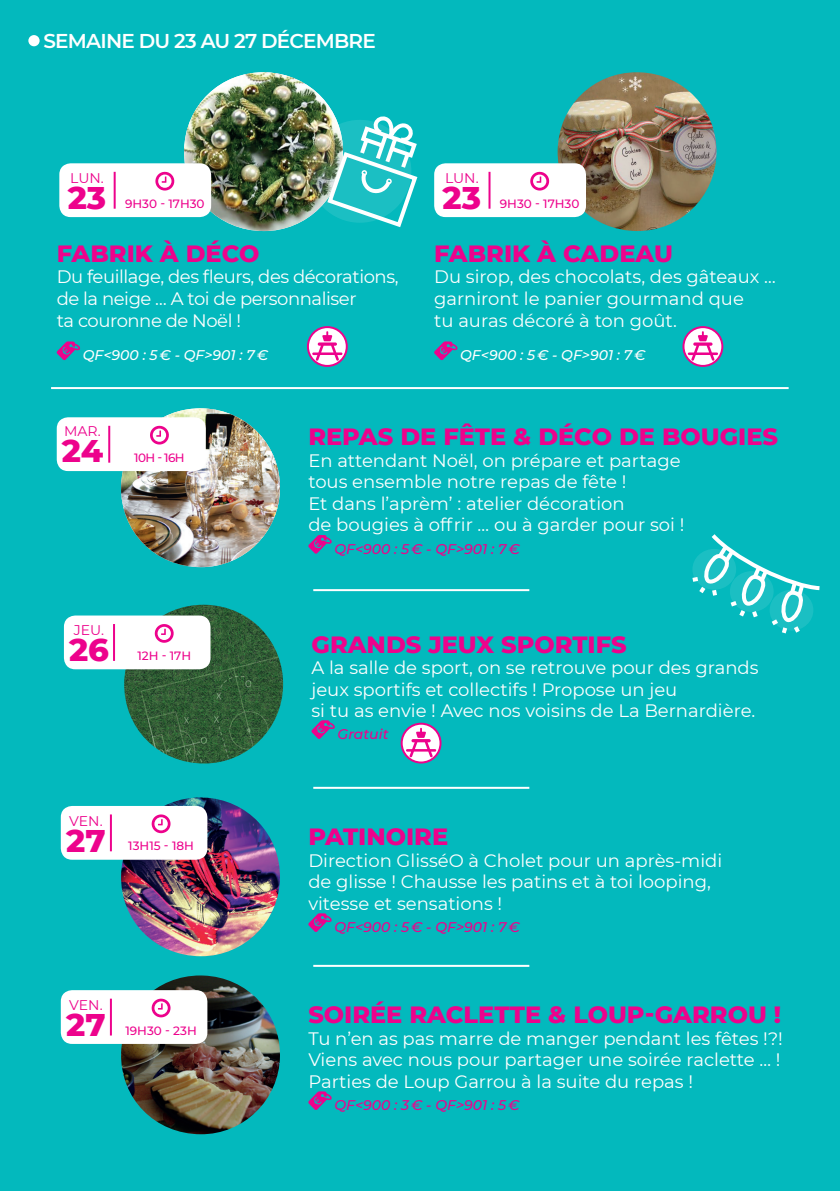
<style>
.page{position:relative;width:840px;height:1191px;background:#fff}
.page>*{position:absolute;margin:0;border:0;box-sizing:border-box;transform-origin:0 0}
.t1{font:800 32px "Montserrat";color:#ed028c}
.t2{font:800 24px "Montserrat";color:#ed028c}
.t3{font:600 20px "Montserrat";letter-spacing:-.04em;color:#fff}
.t4{font:18px/21.6px "Montserrat";color:#fff}
.t5{font:18px/21.6px "Montserrat";letter-spacing:-.025em;color:#fff}
.t6{font:italic 500 14px "Montserrat";color:#ed028c}
.t7{font:italic 500 14px "Montserrat";color:#fff}
.t8{font:14px "Montserrat";color:#ed028c}
.t9{font:500 12px "Montserrat";color:#ed028c}
</style>
<div class="page">
<div style="left:0;top:0;width:839px;height:1191px;background:#03b9bd"></div>
<div style="left:28px;top:35px;width:12px;height:11px;background:#fff;border-radius:50%"></div>
<svg style="left:57px;top:341px;width:23px;height:19px"></svg>
<img style="left:556px;top:72px;width:161px;height:159px">
<svg style="left:434px;top:341px;width:23px;height:19px"></svg>
<div style="left:59px;top:163px;width:152px;height:54px;background:#fff;border-radius:11px"></div>
<hr style="left:114px;top:172px;width:2px;height:37px;background:#ed028c">
<svg style="left:155px;top:171px;width:20px;height:19px"></svg>
<hr style="left:51px;top:387px;width:737px;height:2px;background:#fff">
<hr style="left:313px;top:589px;width:216px;height:2px;background:#fff">
<hr style="left:313px;top:965px;width:216px;height:2px;background:#fff">
<hr style="left:313px;top:787px;width:216px;height:2px;background:#fff">
<svg style="left:308px;top:535px;width:24px;height:19px"></svg>
<div style="left:57px;top:417px;width:149px;height:54px;background:#fff;border-radius:11px"></div>
<div style="left:434px;top:163px;width:151px;height:54px;background:#fff;border-radius:11px"></div>
<hr style="left:488px;top:172px;width:2px;height:37px;background:#ed028c">
<svg style="left:530px;top:171px;width:20px;height:19px"></svg>
<hr style="left:108px;top:426px;width:2px;height:36px;background:#ed028c">
<img style="left:120px;top:408px;width:160px;height:159px">
<img style="left:123px;top:605px;width:161px;height:158px">
<img style="left:120px;top:797px;width:160px;height:159px">
<img style="left:121px;top:975px;width:159px;height:159px">
<svg style="left:311px;top:720px;width:24px;height:19px"></svg>
<svg style="left:308px;top:913px;width:24px;height:19px"></svg>
<svg style="left:308px;top:1091px;width:24px;height:19px"></svg>
<div style="left:64px;top:615px;width:146px;height:54px;background:#fff;border-radius:11px"></div>
<div style="left:61px;top:806px;width:146px;height:53px;background:#fff;border-radius:11px"></div>
<div style="left:61px;top:990px;width:146px;height:54px;background:#fff;border-radius:11px"></div>
<hr style="left:113px;top:624px;width:2px;height:37px;background:#ed028c">
<hr style="left:110px;top:814px;width:2px;height:37px;background:#ed028c">
<hr style="left:110px;top:998px;width:2px;height:37px;background:#ed028c">
<svg style="left:155px;top:624px;width:19px;height:19px"></svg>
<svg style="left:152px;top:814px;width:19px;height:19px"></svg>
<svg style="left:152px;top:998px;width:19px;height:19px"></svg>
<svg style="left:308px;top:327px;width:38px;height:39px"></svg>
<div style="left:307px;top:326px;width:40px;height:41px;border:2px solid #ed028c;border-radius:50%"></div>
<svg style="left:312px;top:331px;width:30px;height:30px"></svg>
<svg style="left:683px;top:327px;width:39px;height:39px"></svg>
<div style="left:682px;top:326px;width:41px;height:41px;border:2px solid #ed028c;border-radius:50%"></div>
<svg style="left:687px;top:331px;width:30px;height:30px"></svg>
<svg style="left:401px;top:723px;width:39px;height:39px"></svg>
<div style="left:400px;top:722px;width:41px;height:41px;border:2px solid #ed028c;border-radius:50%"></div>
<svg style="left:406px;top:728px;width:30px;height:29px"></svg>
<img style="left:183px;top:72px;width:235px;height:159px">
<svg style="left:692px;top:534px;width:128px;height:100px"></svg>
<p class="t3" style="left:43px;top:26px;width:333px">SEMAINE DU 23 AU 27 DÉCEMBRE</p>
<p class="t8" style="left:70px;top:168px;width:35px">LUN.</p>
<p class="t1" style="left:68px;top:174px;width:40px">23</p>
<p class="t9" style="left:125px;top:195px;width:81px">9H30 - 17H30</p>
<p class="t8" style="left:445px;top:168px;width:35px">LUN.</p>
<p class="t1" style="left:442px;top:174px;width:40px">23</p>
<p class="t9" style="left:499px;top:195px;width:81px">9H30 - 17H30</p>
<p class="t2" style="left:57px;top:235px;width:204px">FABRIK À DÉCO</p>
<p class="t5" style="left:57px;top:265px;width:343px">Du feuillage, des fleurs, des décorations, de la neige … A toi de personnaliser<br>ta couronne de Noël !</p>
<p class="t7" style="left:83px;top:345px;width:187px">QF&lt;900 : 5 € - QF&gt;901 : 7 €</p>
<p class="t2" style="left:434px;top:235px;width:240px">FABRIK À CADEAU</p>
<p class="t4" style="left:434px;top:265px;width:343px">Du sirop, des chocolats, des gâteaux … garniront le panier gourmand que<br>tu auras décoré à ton goût.</p>
<p class="t7" style="left:460px;top:345px;width:187px">QF&lt;900 : 5 € - QF&gt;901 : 7 €</p>
<p class="t8" style="left:64px;top:421px;width:38px">MAR.</p>
<p class="t1" style="left:62px;top:427px;width:43px">24</p>
<p class="t9" style="left:134px;top:449px;width:52px">10H - 16H</p>
<p class="t8" style="left:74px;top:620px;width:32px">JEU.</p>
<p class="t1" style="left:69px;top:626px;width:41px">26</p>
<p class="t9" style="left:137px;top:647px;width:55px">12H - 17H</p>
<p class="t8" style="left:69px;top:811px;width:35px">VEN.</p>
<p class="t1" style="left:66px;top:816px;width:41px">27</p>
<p class="t9" style="left:128px;top:838px;width:67px">13H15 - 18H</p>
<p class="t8" style="left:69px;top:995px;width:35px">VEN.</p>
<p class="t1" style="left:66px;top:1001px;width:41px">27</p>
<p class="t9" style="left:125px;top:1022px;width:73px">19H30 - 23H</p>
<p class="t2" style="left:308px;top:419px;width:471px">REPAS DE FÊTE &amp; DÉCO DE BOUGIES</p>
<p class="t4" style="left:308px;top:449px;width:373px">En attendant Noël, on prépare et partage tous ensemble notre repas de fête !</p>
<p class="t4" style="left:308px;top:492px;width:377px">Et dans l’aprèm’ : atelier décoration<br>de bougies à offrir … ou à garder pour soi !</p>
<p class="t6" style="left:334px;top:539px;width:187px">QF&lt;900 : 5 € - QF&gt;901 : 7 €</p>
<p class="t2" style="left:311px;top:626px;width:316px">GRANDS JEUX SPORTIFS</p>
<p class="t4" style="left:311px;top:656px;width:448px">A la salle de sport, on se retrouve pour des grands jeux sportifs et collectifs ! Propose un jeu<br>si tu as envie ! Avec nos voisins de La Bernardière.</p>
<p class="t6" style="left:337px;top:724px;width:52px">Gratuit</p>
<p class="t2" style="left:308px;top:818px;width:141px">PATINOIRE</p>
<p class="t4" style="left:308px;top:848px;width:415px">Direction GlisséO à Cholet pour un après-midi de glisse ! Chausse les patins et à toi looping, vitesse et sensations !</p>
<p class="t6" style="left:334px;top:917px;width:187px">QF&lt;900 : 5 € - QF&gt;901 : 7 €</p>
<p class="t2" style="left:308px;top:996px;width:474px">SOIRÉE RACLETTE &amp; LOUP-GARROU !</p>
<p class="t4" style="left:308px;top:1026px;width:475px">Tu n’en as pas marre de manger pendant les fêtes !?!<br>Viens avec nous pour partager une soirée raclette … !</p>
<p class="t4" style="left:308px;top:1070px;width:386px">Parties de Loup Garrou à la suite du repas !</p>
<p class="t6" style="left:334px;top:1095px;width:186px">QF&lt;900 : 3 € - QF&gt;901 : 5 €</p>
</div>
